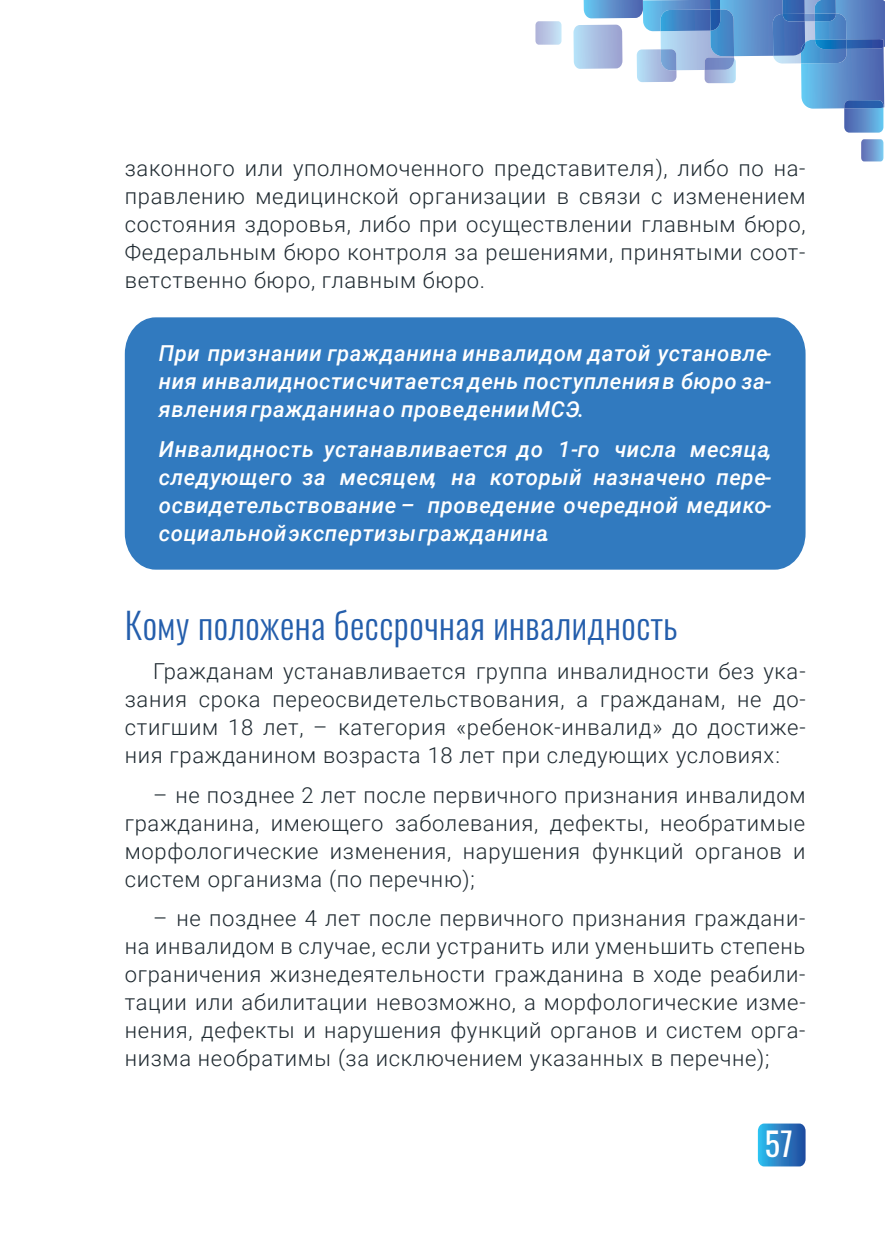
<style>
.page{position:relative;width:885px;height:1236px;background:#fff}
.page>*{position:absolute;margin:0;border:0;box-sizing:border-box;transform-origin:0 0}
.t1{font:300 36px "Oswald";letter-spacing:.015em;color:#245eac}
.t2{font:32px "Oswald";color:#fff}
.t3{font:300 22px/28px "Roboto";letter-spacing:.03em;color:#1f2a31;text-align:justify}
.t4{font:italic 500 22px/28px "Roboto";letter-spacing:.03em;color:#fff;text-align:justify}
</style>
<div class="page">
<svg style="left:757px;top:1123px;width:48px;height:43px;background:#3287c7"></svg>
<svg style="left:861px;top:139px;width:22px;height:22px"></svg>
<svg style="left:535px;top:21px;width:26px;height:24px"></svg>
<svg style="left:573px;top:0;width:311px;height:133px"></svg>
<div style="left:125px;top:317px;width:680px;height:253px;background:#317abf"></div>
<p class="t3" style="left:125px;top:153px;width:682px">законного или уполномоченного представителя), либо по на&shy;правлению медицинской организации в связи с изменением состояния здоровья, либо при осуществлении главным бюро, Федеральным бюро контроля за решениями, принятыми соот&shy;ветственно бюро, главным бюро.</p>
<p class="t4" style="left:159px;top:339px;width:614px">При признании гражданина инвалидом датой установле&shy;ния инвалидностисчитаетсядень поступленияв бюро за&shy;явления гражданинао проведенииМСЭ.</p>
<p class="t4" style="left:159px;top:434px;width:614px">Инвалидность устанавливается до 1-го числа месяца, следующего за месяцем, на который назначено пере&shy;освидетельствование – проведение очередной медико&shy;социальнойэкспертизыгражданина.</p>
<h1 class="t1" style="left:125px;top:601px;width:554px">Кому положена бессрочная инвалидность</h1>
<p class="t3" style="left:125px;top:657px;width:682px;text-indent:28px">Гражданам устанавливается группа инвалидности без ука&shy;зания срока переосвидетельствования, а гражданам, не до&shy;стигшим 18 лет, – категория «ребенок-инвалид» до достиже&shy;ния гражданином возраста 18 лет при следующих условиях:</p>
<p class="t3" style="left:125px;top:780px;width:682px;text-indent:28px">– не позднее 2 лет после первичного признания инвалидом гражданина, имеющего заболевания, дефекты, необратимые морфологические изменения, нарушения функций органов и систем организма (по перечню);</p>
<p class="t3" style="left:125px;top:903px;width:682px;text-indent:28px">– не позднее 4 лет после первичного признания граждани&shy;на инвалидом в случае, если устранить или уменьшить степень ограничения жизнедеятельности гражданина в ходе реабили&shy;тации или абилитации невозможно, а морфологические изме&shy;нения, дефекты и нарушения функций органов и систем орга&shy;низма необратимы (за исключением указанных в перечне);</p>
<h2 class="t2" style="left:764px;top:1115px;width:29px">57</h2>
</div>
